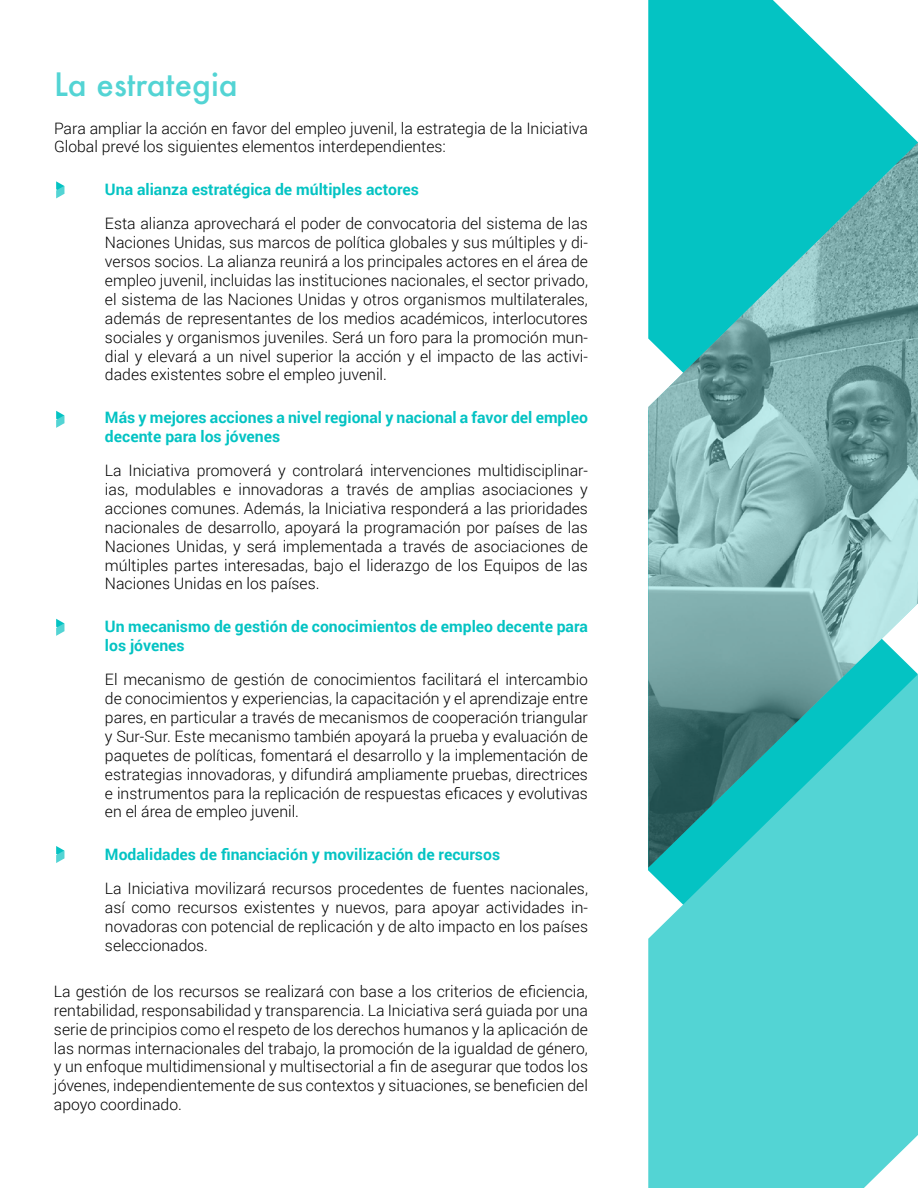
<style>
.page{position:relative;width:918px;height:1188px;background:#fff}
.page>*{position:absolute;margin:0;border:0;box-sizing:border-box;transform-origin:0 0}
.t1{font:500 31.5px "Futura";color:#53d4d4}
.t2{font:300 15.75px/18.9px "Roboto";color:#000;text-align:justify}
.t3{font:700 15.75px/18.9px "Roboto";color:#04c3c3}
</style>
<div class="page">
<svg style="left:648px;top:0;width:270px;height:143px;fill:#04c3c3"></svg>
<img style="left:648px;top:143px;width:270px;height:531px">
<svg style="left:648px;top:674px;width:270px;height:514px;background:#4bc5c5"></svg>
<svg style="left:56px;top:411px;width:8px;height:17px"></svg>
<svg style="left:56px;top:181px;width:8px;height:17px"></svg>
<svg style="left:56px;top:619px;width:8px;height:17px"></svg>
<svg style="left:56px;top:846px;width:8px;height:17px"></svg>
<h1 class="t1" style="left:54px;top:63px;width:185px">La estrategia</h1>
<p class="t2" style="left:54px;top:118px;width:536px">Para ampliar la acción en favor del empleo juvenil, la estrategia de la Iniciativa<br>Global prevé los siguientes elementos interdependientes:</p>
<p class="t3" style="left:105px;top:180px;width:316px">Una alianza estratégica de múltiples actores</p>
<p class="t2" style="left:105px;top:214px;width:485px">Esta alianza aprovechará el poder de convocatoria del sistema de las Naciones Unidas, sus marcos de política globales y sus múltiples y di&shy;versos socios. La alianza reunirá a los principales actores en el área de empleo juvenil, incluidas las instituciones nacionales, el sector privado, el sistema de las Naciones Unidas y otros organismos multilaterales, además de representantes de los medios académicos, interlocutores sociales y organismos juveniles. Será un foro para la promoción mun&shy;dial y elevará a un nivel superior la acción y el impacto de las activi&shy;dades existentes sobre el empleo juvenil.</p>
<p class="t3" style="left:105px;top:408px;width:484px">Más y mejores acciones a nivel regional y nacional a favor del empleo decente para los jóvenes</p>
<p class="t2" style="left:105px;top:461px;width:485px">La Iniciativa promoverá y controlará intervenciones multidisciplinar&shy;ias, modulables e innovadoras a través de amplias asociaciones y acciones comunes. Además, la Iniciativa responderá a las prioridades nacionales de desarrollo, apoyará la programación por países de las Naciones Unidas, y será implementada a través de asociaciones de múltiples partes interesadas, bajo el liderazgo de los Equipos de las Naciones Unidas en los países.</p>
<p class="t3" style="left:105px;top:617px;width:484px">Un mecanismo de gestión de conocimientos de empleo decente para los jóvenes</p>
<p class="t2" style="left:105px;top:670px;width:485px">El mecanismo de gestión de conocimientos facilitará el intercambio de conocimientos y experiencias, la capacitación y el aprendizaje entre pares, en particular a través de mecanismos de cooperación triangular y Sur-Sur. Este mecanismo también apoyará la prueba y evaluación de paquetes de políticas, fomentará el desarrollo y la implementación de estrategias innovadoras, y difundirá ampliamente pruebas, directrices e instrumentos para la replicación de respuestas eficaces y evolutivas en el área de empleo juvenil.</p>
<p class="t3" style="left:105px;top:845px;width:397px">Modalidades de financiación y movilización de recursos</p>
<p class="t2" style="left:105px;top:879px;width:485px">La Iniciativa movilizará recursos procedentes de fuentes nacionales, así como recursos existentes y nuevos, para apoyar actividades in&shy;novadoras con potencial de replicación y de alto impacto en los países seleccionados.</p>
<p class="t2" style="left:54px;top:981px;width:536px">La gestión de los recursos se realizará con base a los criterios de eficiencia, rentabilidad, responsabilidad y transparencia. La Iniciativa será guiada por una serie de principios como el respeto de los derechos humanos y la aplicación de las normas internacionales del trabajo, la promoción de la igualdad de género, y un enfoque multidimensional y multisectorial a fin de asegurar que todos los jóvenes, independientemente de sus contextos y situaciones, se beneficien del apoyo coordinado.</p>
</div>
